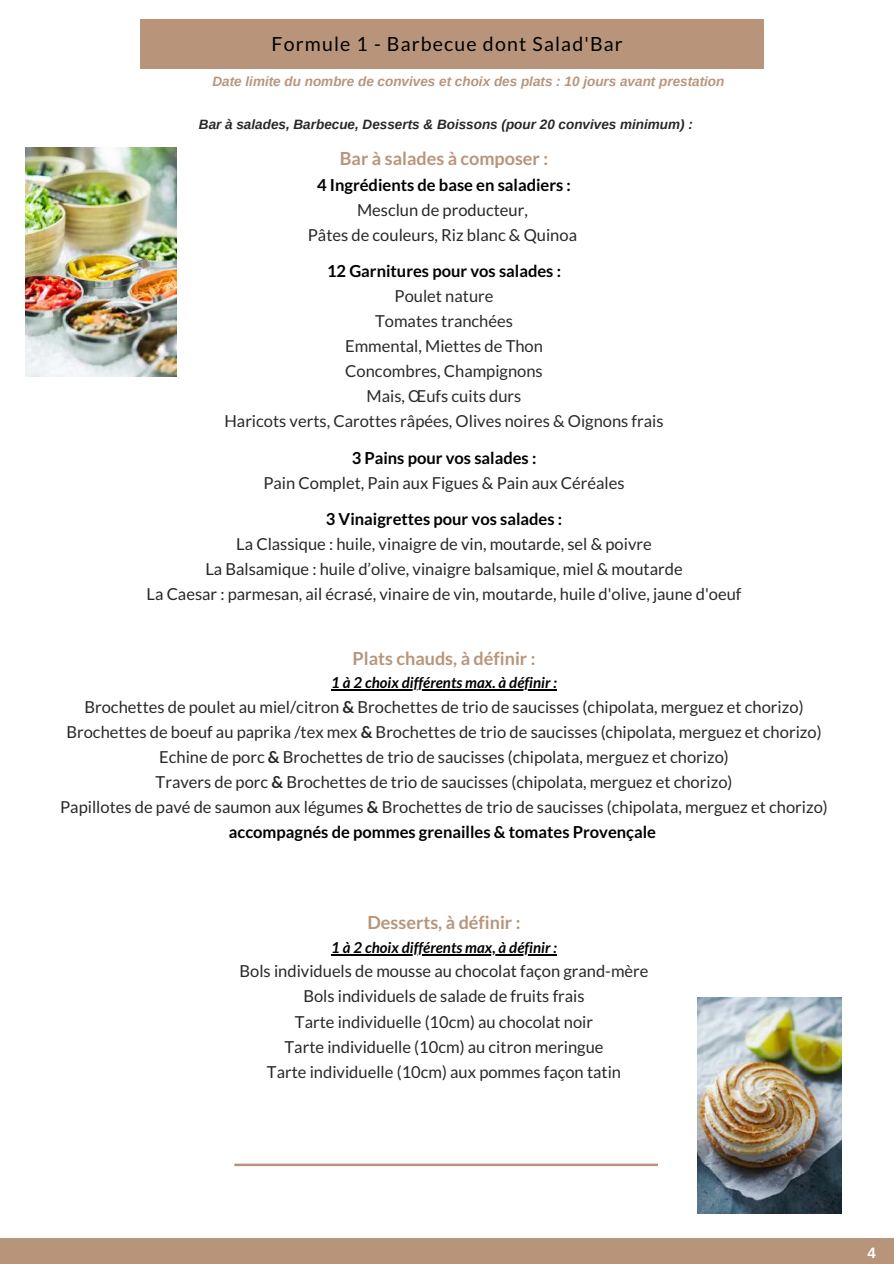
<style>
.page{position:relative;width:894px;height:1264px;background:#fff}
.page>*{position:absolute;margin:0;border:0;box-sizing:border-box;transform-origin:0 0}
.t1{font:19.5px "Lato";letter-spacing:.06em;color:#000}
.t2{font:700 18px "Lato";color:#b8957a}
.t3{font:16.5px/25px "Lato";color:#282828;text-align:center}
.t4{font:16.5px/25px "Lato";color:#2a2a2a;text-align:center}
.t5{font:700 16.5px "Lato";color:#000}
.t6{font:italic 700 15px "Lato";color:#000}
.t7{font:700 15px "Arimo";color:#fff}
.t8{font:italic 700 13.5px "Arimo";color:#b8957a}
.t9{font:italic 700 13.5px "Arimo";color:#282828}
.s1{font-weight:700}
.s2{font-weight:700;color:#000}
</style>
<div class="page">
<div style="left:141px;top:19px;width:623px;height:50px;background:#b8957a"></div>
<div style="left:0;top:1237px;width:893px;height:26px;background:#b8957a"></div>
<hr style="left:331px;top:689px;width:225px;height:1px;background:#000">
<hr style="left:331px;top:954px;width:225px;height:1px;background:#000">
<svg style="left:234px;top:1163px;width:423px;height:3px"></svg>
<img style="left:25px;top:148px;width:151px;height:228px">
<img style="left:697px;top:997px;width:144px;height:215px">
<p class="t1" style="left:271px;top:32px;width:353px">Formule 1 - Barbecue dont Salad'Bar</p>
<p class="t8" style="left:212px;top:74px;width:513px">Date limite du nombre de convives et choix des plats : 10 jours avant prestation</p>
<p class="t9" style="left:199px;top:117px;width:495px">Bar à salades, Barbecue, Desserts &amp; Boissons (pour 20 convives minimum) :</p>
<p class="t2" style="left:340px;top:147px;width:210px">Bar à salades à composer :</p>
<p class="t5" style="left:317px;top:174px;width:255px">4 Ingrédients de base en saladiers :</p>
<p class="t3" style="left:308px;top:197px;width:270px">Mesclun de producteur,<br>Pâtes de couleurs, Riz blanc &amp; Quinoa</p>
<p class="t5" style="left:327px;top:261px;width:235px">12 Garnitures pour vos salades :</p>
<p class="t4" style="left:224px;top:283px;width:440px">Poulet nature<br>Tomates tranchées<br>Emmental, Miettes de Thon<br>Concombres, Champignons<br>Mais, Œufs cuits durs<br>Haricots verts, Carottes râpées, Olives noires &amp; Oignons frais</p>
<p class="t5" style="left:351px;top:447px;width:186px">3 Pains pour vos salades :</p>
<p class="t3" style="left:263px;top:470px;width:362px">Pain Complet, Pain aux Figues &amp; Pain aux Céréales</p>
<p class="t5" style="left:326px;top:508px;width:238px">3 Vinaigrettes pour vos salades :</p>
<p class="t3" style="left:146px;top:531px;width:596px">La Classique : huile, vinaigre de vin, moutarde, sel &amp; poivre<br>La Balsamique : huile d’olive, vinaigre balsamique, miel &amp; moutarde<br>La Caesar : parmesan, ail écrasé, vinaire de vin, moutarde, huile d'olive, jaune d'oeuf</p>
<p class="t2" style="left:352px;top:646px;width:184px">Plats chauds, à définir :</p>
<p class="t6" style="left:331px;top:673px;width:227px">1 à 2 choix différents max. à définir :</p>
<p class="t3" style="left:60px;top:693px;width:769px">Brochettes de poulet au miel/citron <span class="s1">&amp;</span> Brochettes de trio de saucisses (chipolata, merguez et chorizo)<br>Brochettes de boeuf au paprika /tex mex <span class="s1">&amp;</span> Brochettes de trio de saucisses (chipolata, merguez et chorizo)<br>Echine de porc <span class="s1">&amp;</span> Brochettes de trio de saucisses (chipolata, merguez et chorizo)<br>Travers de porc <span class="s1">&amp;</span> Brochettes de trio de saucisses (chipolata, merguez et chorizo)<br>Papillotes de pavé de saumon aux légumes <span class="s1">&amp;</span> Brochettes de trio de saucisses (chipolata, merguez et chorizo) <span class="s2">accompagnés de pommes grenailles &amp; tomates Provençale</span></p>
<p class="t2" style="left:367px;top:911px;width:154px">Desserts, à définir :</p>
<p class="t6" style="left:331px;top:938px;width:227px">1 à 2 choix différents max, à définir :</p>
<p class="t3" style="left:239px;top:958px;width:410px">Bols individuels de mousse au chocolat façon grand-mère Bols individuels de salade de fruits frais<br>Tarte individuelle (10cm) au chocolat noir<br>Tarte individuelle (10cm) au citron meringue<br>Tarte individuelle (10cm) aux pommes façon tatin</p>
<p class="t7" style="left:867px;top:1244px;width:10px">4</p>
</div>
